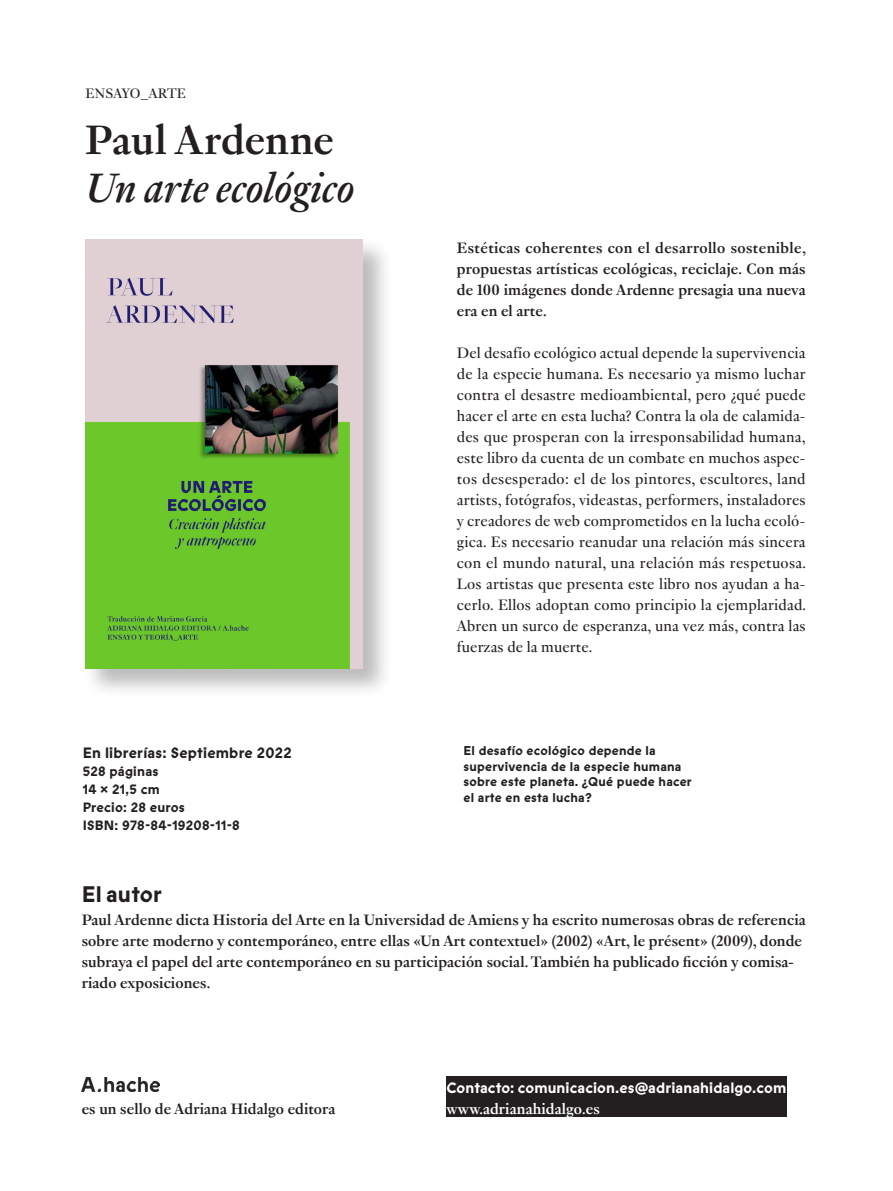
<style>
.page{position:relative;width:893px;height:1191px;background:#fff}
.page>*{position:absolute;margin:0;border:0;box-sizing:border-box;transform-origin:0 0}
.t1{font:italic 700 45px "Genath";letter-spacing:.01em;color:#231f20}
.t2{font:700 45px "Genath";color:#231f20}
.t3{font:700 22.5px "ABC Prophet";letter-spacing:.01em;color:#231f20}
.TXT-BASE-_S_sangría{font:16.5px/21px "Genath";letter-spacing:.005em;color:#231f20;text-align:justify}
.TXT-BASE-C_sangria{font:700 16.5px/21px "Genath";letter-spacing:.005em;color:#231f20}
.TXT-BASE-_S_sangría-2{font:700 16.5px/21px "Genath";letter-spacing:.005em;color:#231f20;text-align:justify}
.TXT-BASE-C_sangria-2{font:700 16.5px "Genath";letter-spacing:.005em;color:#fff}
.TXT-BASE-C_sangria-3{font:700 15px "ABC Prophet";letter-spacing:.005em;color:#fff}
.t4{font:700 15px "ABC Prophet";letter-spacing:.015em;color:#231f20}
.t5{font:15px "Genath";letter-spacing:.005em;color:#231f20}
.t6{font:700 13.5px "ABC Prophet";letter-spacing:.015em;color:#231f20}
.TXT-BASE-_S_sangría-3{font:700 12.75px/15.8px "ABC Prophet";letter-spacing:.015em;color:#231f20}
</style>
<div class="page">
<div style="left:83px;top:238px;width:309px;height:460px;background:#231f20;opacity:.3"></div>
<img style="left:85px;top:239px;width:278px;height:429px">
<img style="left:82px;top:1077px;width:77px;height:14px">
<div style="left:446px;top:1076px;width:341px;height:40px;background:#231f20"></div>
<p class="t5" style="left:85px;top:83px;width:102px">ENSAYO_ARTE</p>
<p class="t2" style="left:85px;top:108px;width:250px">Paul Ardenne</p>
<p class="t1" style="left:85px;top:156px;width:271px">Un arte ecológico</p>
<p class="t4" style="left:83px;top:743px;width:210px">En librerías: Septiembre 2022</p>
<p class="t6" style="left:83px;top:762px;width:77px">528 páginas</p>
<p class="t6" style="left:83px;top:780px;width:79px">14 x 21,5 cm</p>
<p class="t6" style="left:83px;top:798px;width:104px">Precio: 28 euros</p>
<p class="t6" style="left:83px;top:816px;width:159px">ISBN: 978-84-19208-11-8</p>
<p class="TXT-BASE-_S_sangría-2" style="left:457px;top:236px;width:351px">Estéticas coherentes con el desarrollo sostenible, propuestas artísticas ecológicas, reciclaje. Con más de 100 imágenes donde Ardenne presagia una nueva era en el arte.</p>
<p class="TXT-BASE-_S_sangría" style="left:457px;top:341px;width:351px">Del desafío ecológico actual depende la supervivencia de la especie humana. Es necesario ya mismo luchar contra el desastre medioambiental, pero ¿qué puede hacer el arte en esta lucha? Contra la ola de calamida&shy;des que prosperan con la irresponsabilidad humana, este libro da cuenta de un combate en muchos aspec&shy;tos desesperado: el de los pintores, escultores, land artists, fotógrafos, videastas, performers, instaladores y creadores de web comprometidos en la lucha ecoló&shy;gica. Es necesario reanudar una relación más sincera con el mundo natural, una relación más respetuosa.<br>Los artistas que presenta este libro nos ayudan a ha&shy;cerlo. Ellos adoptan como principio la ejemplaridad.<br>Abren un surco de esperanza, una vez más, contra las fuerzas de la muerte.</p>
<p class="TXT-BASE-_S_sangría-3" style="left:463px;top:743px;width:230px">El desafío ecológico depende la supervivencia de la especie humana sobre este planeta. ¿Qué puede hacer el arte en esta lucha?</p>
<p class="t3" style="left:82px;top:880px;width:82px">El autor</p>
<p class="TXT-BASE-C_sangria" style="left:82px;top:908px;width:725px">Paul Ardenne dicta Historia del Arte en la Universidad de Amiens y ha escrito numerosas obras de referencia sobre arte moderno y contemporáneo, entre ellas «Un Art contextuel» (2002) «Art, le présent» (2009), donde subraya el papel del arte contemporáneo en su participación social. También ha publicado ficción y comisa&shy;riado exposiciones.</p>
<p class="TXT-BASE-C_sangria" style="left:82px;top:1097px;width:255px">es un sello de Adriana Hidalgo editora</p>
<p class="TXT-BASE-C_sangria-3" style="left:446px;top:1078px;width:341px">Contacto: comunicacion.es@adrianahidalgo.com</p>
<p class="TXT-BASE-C_sangria-2" style="left:446px;top:1097px;width:155px">www.adrianahidalgo.es</p>
</div>
